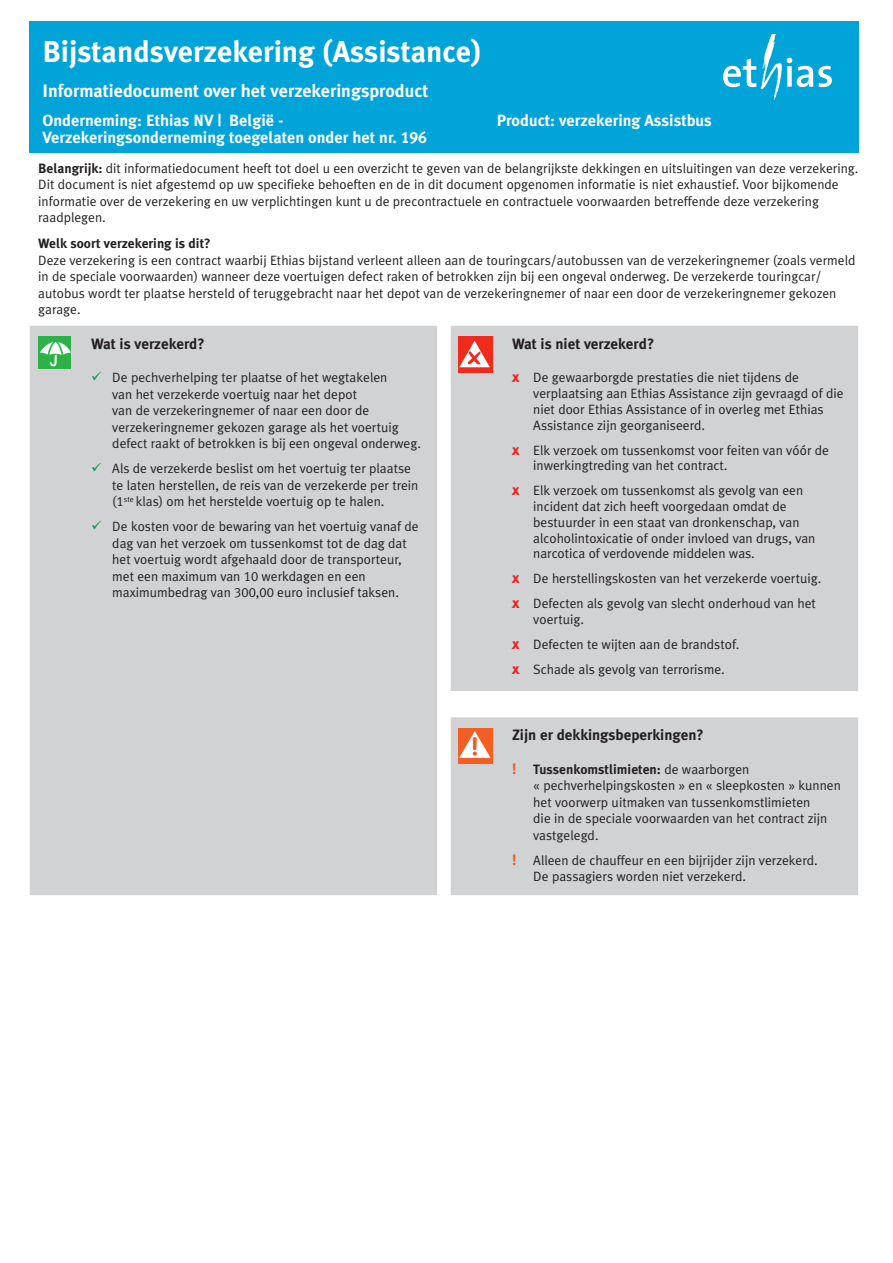
<style>
.page{position:relative;width:893px;height:1263px;background:#fff}
.page>*{position:absolute;margin:0;border:0;box-sizing:border-box;transform-origin:0 0}
.Gewone_tekst{font:700 30px "Meta Ethias";color:#fff}
.Gewone_tekst-2{font:700 18px "Meta Ethias";color:#fff}
.Gewone_tekst-3{font:700 16.2px/16.5px "Meta Ethias";color:#fff}
.Gewone_tekst-4{font:700 15px "Meta Ethias";color:#231f20}
.Gewone_tekst-5{font:13.5px/16.5px "Meta Ethias Normal";color:#231f20}
.s1{font-family:"Meta Ethias";font-weight:700}
.s2{color:#009847}
.s3{font-family:"Meta Ethias";font-weight:700;font-size:15px;color:#ee1d23}
.s4{font-family:"Meta Ethias";font-weight:700;font-size:15px;color:#f15921}
</style>
<div class="page">
<div style="left:30px;top:21px;width:829px;height:132px;background:#00a4d9"></div>
<svg style="left:723px;top:35px;width:109px;height:65px"></svg>
<div style="left:30px;top:326px;width:828px;height:569px;background:#d1d2d4"></div>
<img style="left:39px;top:336px;width:31px;height:33px">
<img style="left:458px;top:336px;width:34px;height:36px">
<img style="left:458px;top:728px;width:34px;height:35px">
<p class="Gewone_tekst" style="left:43px;top:34px;width:440px">Bijstandsverzekering (Assistance)</p>
<p class="Gewone_tekst-2" style="left:43px;top:81px;width:387px">Informatiedocument over het verzekeringsproduct</p>
<p class="Gewone_tekst-3" style="left:43px;top:113px;width:386px">Onderneming: Ethias NV | België -<br>Verzekeringsonderneming toegelaten onder het nr. 196</p>
<p class="Gewone_tekst-3" style="left:497px;top:112px;width:216px">Product: verzekering Assistbus</p>
<p class="Gewone_tekst-5" style="left:38px;top:159px;width:822px"><span class="s1">Belangrijk:</span> dit informatiedocument heeft tot doel u een overzicht te geven van de belangrijkste dekkingen en uitsluitingen van deze verzekering.<br>Dit document is niet afgestemd op uw specifieke behoeften en de in dit document opgenomen informatie is niet exhaustief. Voor bijkomende informatie over de verzekering en uw verplichtingen kunt u de precontractuele en contractuele voorwaarden betreffende deze verzekering raadplegen.</p>
<p class="Gewone_tekst-5" style="left:38px;top:235px;width:819px"><span class="s1">Welk soort verzekering is dit?<br></span>Deze verzekering is een contract waarbij Ethias bijstand verleent alleen aan de touringcars/autobussen van de verzekeringnemer (zoals vermeld in de speciale voorwaarden) wanneer deze voertuigen defect raken of betrokken zijn bij een ongeval onderweg. De verzekerde touringcar/ autobus wordt ter plaatse hersteld of teruggebracht naar het depot van de verzekeringnemer of naar een door de verzekeringnemer gekozen garage.</p>
<p class="Gewone_tekst-4" style="left:91px;top:335px;width:115px">Wat is verzekerd?</p>
<p class="Gewone_tekst-5" style="left:112px;top:369px;width:310px;text-indent:-21px"><span class="s2">✓</span> De pechverhelping ter plaatse of het wegtakelen<br>van het verzekerde voertuig naar het depot<br>van de verzekeringnemer of naar een door de verzekeringnemer gekozen garage als het voertuig defect raakt of betrokken is bij een ongeval onderweg.</p>
<p class="Gewone_tekst-5" style="left:112px;top:460px;width:308px;text-indent:-21px"><span class="s2">✓</span> Als de verzekerde beslist om het voertuig ter plaatse te laten herstellen, de reis van de verzekerde per trein (1<sup>ste</sup> klas) om het herstelde voertuig op te halen.</p>
<p class="Gewone_tekst-5" style="left:112px;top:518px;width:308px;text-indent:-21px"><span class="s2">✓</span> De kosten voor de bewaring van het voertuig vanaf de dag van het verzoek om tussenkomst tot de dag dat het voertuig wordt afgehaald door de transporteur, met een maximum van 10 werkdagen en een maximumbedrag van 300,00 euro inclusief taksen.</p>
<p class="Gewone_tekst-4" style="left:512px;top:335px;width:144px">Wat is niet verzekerd?</p>
<p class="Gewone_tekst-5" style="left:533px;top:370px;width:312px;line-height:15.8px;text-indent:-21px"><span class="s3">x</span> De gewaarborgde prestaties die niet tijdens de verplaatsing aan Ethias Assistance zijn gevraagd of die niet door Ethias Assistance of in overleg met Ethias Assistance zijn georganiseerd.</p>
<p class="Gewone_tekst-5" style="left:533px;top:442px;width:297px;line-height:15.8px;text-indent:-21px"><span class="s3">x</span> Elk verzoek om tussenkomst voor feiten van vóór de inwerkingtreding van het contract.</p>
<p class="Gewone_tekst-5" style="left:533px;top:483px;width:284px;line-height:15.8px;text-indent:-21px"><span class="s3">x</span> Elk verzoek om tussenkomst als gevolg van een incident dat zich heeft voorgedaan omdat de bestuurder in een staat van dronkenschap, van alcoholintoxicatie of onder invloed van drugs, van narcotica of verdovende middelen was.</p>
<p class="Gewone_tekst-5" style="left:512px;top:570px;width:311px"><span class="s3">x</span> De herstellingskosten van het verzekerde voertuig.</p>
<p class="Gewone_tekst-5" style="left:533px;top:596px;width:284px;line-height:15.8px;text-indent:-21px"><span class="s3">x</span> Defecten als gevolg van slecht onderhoud van het voertuig.</p>
<p class="Gewone_tekst-5" style="left:512px;top:636px;width:229px"><span class="s3">x</span> Defecten te wijten aan de brandstof.</p>
<p class="Gewone_tekst-5" style="left:512px;top:661px;width:214px"><span class="s3">x</span> Schade als gevolg van terrorisme.</p>
<p class="Gewone_tekst-4" style="left:512px;top:726px;width:193px">Zijn er dekkingsbeperkingen?</p>
<p class="Gewone_tekst-5" style="left:533px;top:761px;width:309px;text-indent:-21px"><span class="s4">!</span> <span class="s1">Tussenkomstlimieten:</span> de waarborgen<br>« pechverhelpingskosten » en « sleepkosten » kunnen het voorwerp uitmaken van tussenkomstlimieten<br>die in de speciale voorwaarden van het contract zijn vastgelegd.</p>
<p class="Gewone_tekst-5" style="left:533px;top:852px;width:286px;line-height:15.8px;text-indent:-21px"><span class="s4">!</span> Alleen de chauffeur en een bijrijder zijn verzekerd.<br>De passagiers worden niet verzekerd.</p>
</div>
